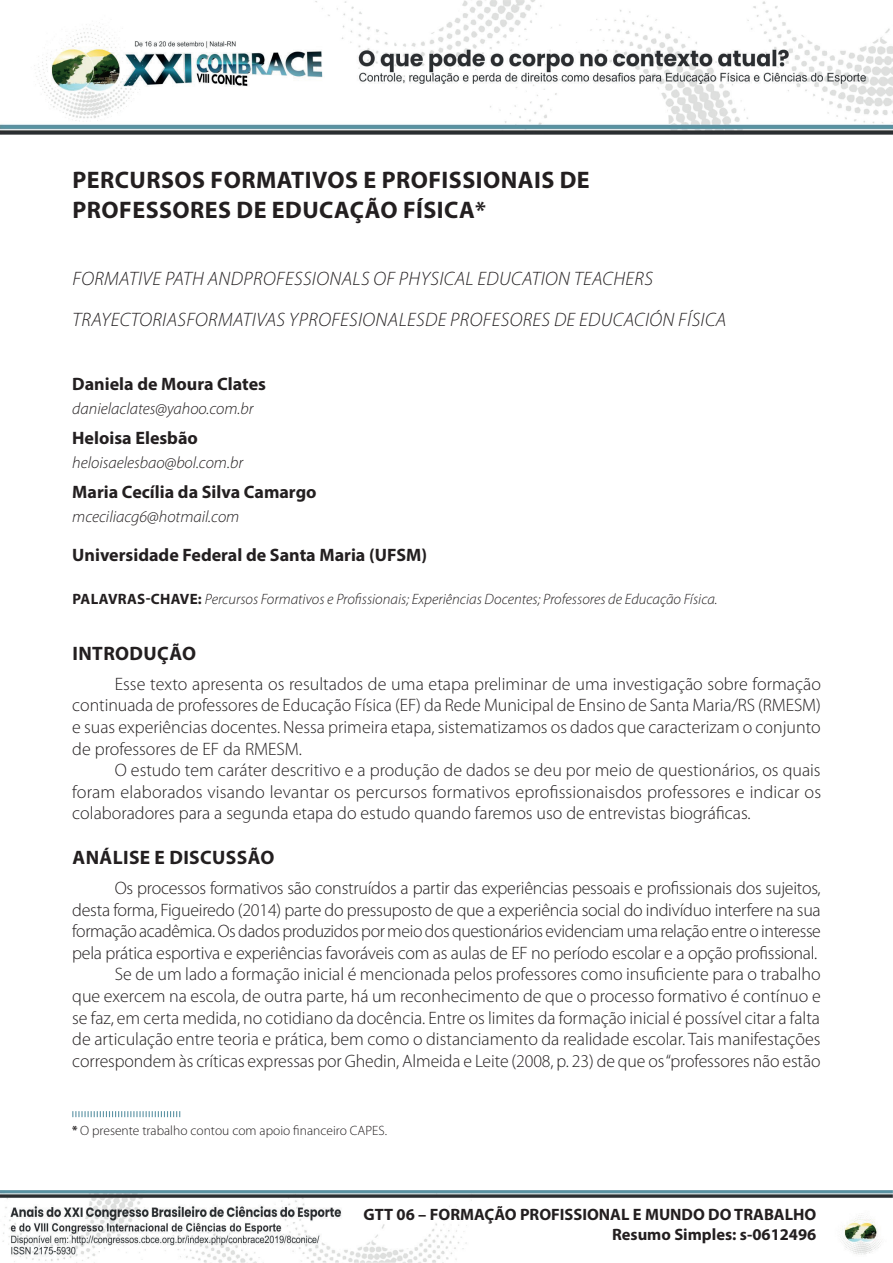
<style>
.page{position:relative;width:893px;height:1263px;background:#fff}
.page>*{position:absolute;margin:0;border:0;box-sizing:border-box;transform-origin:0 0}
.t1{font:700 24px/30px "Myriad Pro";letter-spacing:.02em;color:#231f20}
.t2{font:italic 300 19.5px/41px "Myriad Pro";letter-spacing:.02em;color:#231f20}
.t3{font:700 19.5px "Myriad Pro";letter-spacing:.02em;color:#231f20}
.t4{font:300 18px/21.6px "Myriad Pro";letter-spacing:-.005em;color:#231f20;text-align:justify}
.t5{font:700 18px "Myriad Pro";color:#231f20}
.t6{font:italic 300 16.5px "Myriad Pro";color:#231f20}
.t7{font:700 16.5px/19.8px "Myriad Pro";color:#231f20;text-align:right}
.t8{font:italic 300 15px "Myriad Pro";color:#231f20}
.t9{font:300 13.5px "Myriad Pro";color:#231f20}
.s1{font-weight:700;font-style:normal}
.s2{font-weight:700;font-size:12px}
</style>
<div class="page">
<img style="left:0;top:0;width:893px;height:134px">
<img style="left:0;top:1190px;width:893px;height:73px">
<svg style="left:72px;top:1111px;width:108px;height:6px"></svg>
<h1 class="t1" style="left:73px;top:164px;width:519px">PERCURSOS FORMATIVOS E PROFISSIONAIS DE<br>PROFESSORES DE EDUCAÇÃO FÍSICA*<sup>1</sup></h1>
<p class="t2" style="left:72px;top:257px;width:655px">FORMATIVE PATH ANDPROFESSIONALS OF PHYSICAL EDUCATION TEACHERS<br>TRAYECTORIASFORMATIVAS YPROFESIONALESDE PROFESORES DE EDUCACIÓN FÍSICA</p>
<p class="t5" style="left:72px;top:372px;width:195px">Daniela de Moura Clates</p>
<p class="t6" style="left:72px;top:398px;width:183px">danielaclates@yahoo.com.br</p>
<p class="t5" style="left:72px;top:426px;width:127px">Heloisa Elesbão</p>
<p class="t6" style="left:72px;top:453px;width:172px">heloisaelesbao@bol.com.br</p>
<p class="t5" style="left:72px;top:480px;width:246px">Maria Cecília da Silva Camargo</p>
<p class="t6" style="left:72px;top:507px;width:169px">mceciliacg6@hotmail.com</p>
<p class="t5" style="left:72px;top:543px;width:356px">Universidade Federal de Santa Maria (UFSM)</p>
<p class="t8" style="left:72px;top:590px;width:647px"><span class="s1">PALAVRAS-CHAVE:</span> Percursos Formativos e Profissionais; Experiências Docentes; Professores de Educação Física.</p>
<p class="t3" style="left:72px;top:640px;width:125px">INTRODUÇÃO</p>
<p class="t4" style="left:72px;top:673px;width:750px;text-indent:43px">Esse texto apresenta os resultados de uma etapa preliminar de uma investigação sobre formação continuada de professores de Educação Física (EF) da Rede Municipal de Ensino de Santa Maria/RS (RMESM) e suas experiências docentes. Nessa primeira etapa, sistematizamos os dados que caracterizam o conjunto de professores de EF da RMESM.</p>
<p class="t4" style="left:72px;top:759px;width:750px;text-indent:43px">O estudo tem caráter descritivo e a produção de dados se deu por meio de questionários, os quais foram elaborados visando levantar os percursos formativos eprofissionaisdos professores e indicar os colaboradores para a segunda etapa do estudo quando faremos uso de entrevistas biográficas.</p>
<p class="t3" style="left:72px;top:845px;width:203px">ANÁLISE E DISCUSSÃO</p>
<p class="t4" style="left:72px;top:877px;width:750px;text-align:right">Os processos formativos são construídos a partir das experiências pessoais e profissionais dos sujeitos,<br>desta forma, Figueiredo (2014) parte do pressuposto de que a experiência social do indivíduo interfere na sua formação acadêmica. Os dados produzidos por meio dos questionários evidenciam uma relação entre o interesse pela prática esportiva e experiências favoráveis com as aulas de EF no período escolar e a opção profissional.<br>Se de um lado a formação inicial é mencionada pelos professores como insuficiente para o trabalho<br>que exercem na escola, de outra parte, há um reconhecimento de que o processo formativo é contínuo e se faz, em certa medida, no cotidiano da docência. Entre os limites da formação inicial é possível citar a falta de articulação entre teoria e prática, bem como o distanciamento da realidade escolar. Tais manifestações correspondem às críticas expressas por Ghedin, Almeida e Leite (2008, p. 23) de que os “professores não estão</p>
<p class="t9" style="left:72px;top:1123px;width:316px"><span class="s2">*</span> O presente trabalho contou com apoio financeiro CAPES.</p>
<p class="t7" style="left:364px;top:1204px;width:454px">GTT 06 – FORMAÇÃO PROFISSIONAL E MUNDO DO TRABALHO<br>Resumo Simples: s-0612496</p>
</div>
